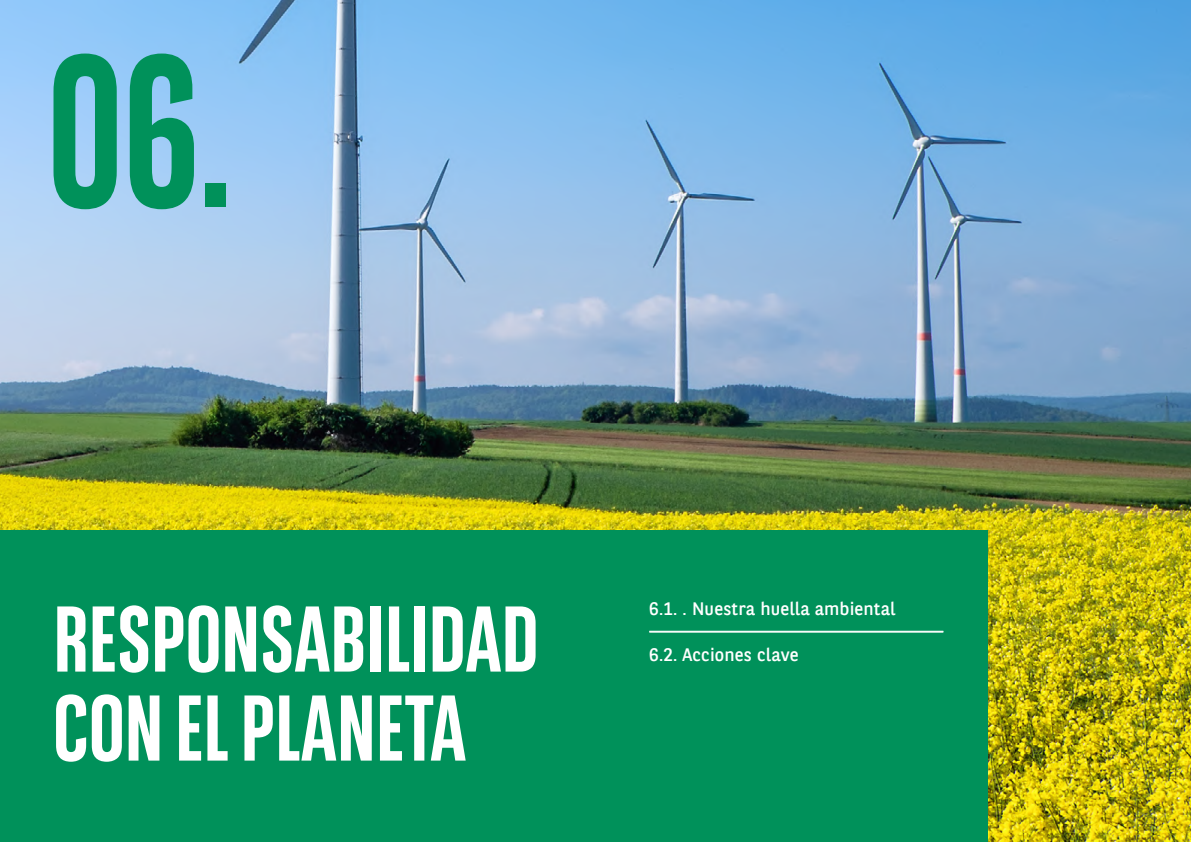
<style>
.page{position:relative;width:1191px;height:842px;background:#fff}
.page>*{position:absolute;margin:0;border:0;box-sizing:border-box;transform-origin:0 0}
.t1{font:700 215px "BNPP Sans Condensed";color:#00915a}
.t2{font:700 93px/89px "BNPP Sans Condensed";color:#fff}
.t3{font:18px "BNPP Sans";letter-spacing:.01em;color:#fff}
</style>
<div class="page">
<img style="left:0;top:0;width:1191px;height:842px">
<div style="left:0;top:531px;width:987px;height:311px;background:#00915a"></div>
<hr style="left:649px;top:631px;width:294px;height:1px;background:#fff">
<hr style="left:649px;top:632px;width:294px;height:1px;background:#fff">
<h1 class="t1" style="left:46px;top:7px;width:187px">06.</h1>
<h2 class="t2" style="left:53px;top:595px;width:486px">RESPONSABILIDAD<br>CON EL PLANETA</h2>
<p class="t3" style="left:649px;top:596px;width:248px">6.1. . Nuestra huella ambiental</p>
<p class="t3" style="left:649px;top:642px;width:151px">6.2. Acciones clave</p>
</div>
